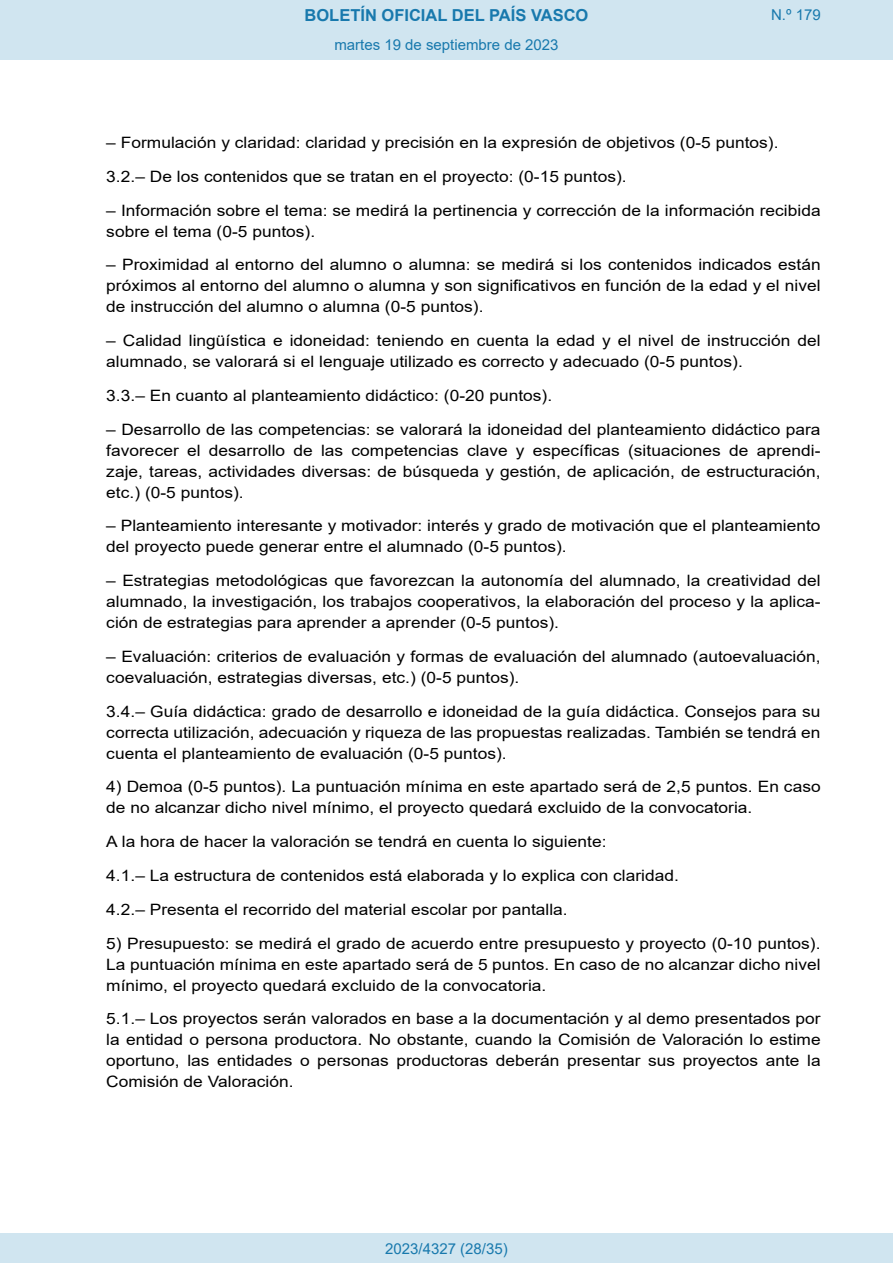
<style>
.page{position:relative;width:893px;height:1263px;background:#fff}
.page>*{position:absolute;margin:0;border:0;box-sizing:border-box;transform-origin:0 0}
.t1{font:700 16.5px "Arial";color:#1879ad}
.BOPVDetalle1{font:15.6px/21px "Arial";color:#000;text-align:justify;scale:1.11 1}
.Paginacion_Centro{font:15px "Arial";color:#1879ad}
</style>
<div class="page">
<div style="left:0;top:0;width:893px;height:60px;background:#d0e5f0"></div>
<div style="left:0;top:1233px;width:893px;height:30px;background:#d0e5f0"></div>
<p class="t1" style="left:305px;top:3px;width:285px">BOLETÍN OFICIAL DEL PAÍS VASCO</p>
<p class="Paginacion_Centro" style="left:334px;top:35px;width:226px">martes 19 de septiembre de 2023</p>
<p class="Paginacion_Centro" style="left:771px;top:5px;width:51px">N.º 179</p>
<p class="BOPVDetalle1" style="left:106px;top:132px;width:607px">– Formulación y claridad: claridad y precisión en la expresión de objetivos (0-5 puntos).</p>
<p class="BOPVDetalle1" style="left:106px;top:166px;width:470px">3.2.– De los contenidos que se tratan en el proyecto: (0-15 puntos).</p>
<p class="BOPVDetalle1" style="left:106px;top:200px;width:645px">– Información sobre el tema: se medirá la pertinencia y corrección de la información recibida sobre el tema (0-5 puntos).</p>
<p class="BOPVDetalle1" style="left:106px;top:254px;width:645px">– Proximidad al entorno del alumno o alumna: se medirá si los contenidos indicados están próximos al entorno del alumno o alumna y son significativos en función de la edad y el nivel de instrucción del alumno o alumna (0-5 puntos).</p>
<p class="BOPVDetalle1" style="left:106px;top:330px;width:645px">– Calidad lingüística e idoneidad: teniendo en cuenta la edad y el nivel de instrucción del alumnado, se valorará si el lenguaje utilizado es correcto y adecuado (0-5 puntos).</p>
<p class="BOPVDetalle1" style="left:106px;top:385px;width:403px">3.3.– En cuanto al planteamiento didáctico: (0-20 puntos).</p>
<p class="BOPVDetalle1" style="left:106px;top:419px;width:645px">– Desarrollo de las competencias: se valorará la idoneidad del planteamiento didáctico para favorecer el desarrollo de las competencias clave y específicas (situaciones de aprendi&shy;zaje, tareas, actividades diversas: de búsqueda y gestión, de aplicación, de estructuración, etc.) (0-5 puntos).</p>
<p class="BOPVDetalle1" style="left:106px;top:515px;width:645px">– Planteamiento interesante y motivador: interés y grado de motivación que el planteamiento del proyecto puede generar entre el alumnado (0-5 puntos).</p>
<p class="BOPVDetalle1" style="left:106px;top:570px;width:645px">– Estrategias metodológicas que favorezcan la autonomía del alumnado, la creatividad del alumnado, la investigación, los trabajos cooperativos, la elaboración del proceso y la aplica&shy;ción de estrategias para aprender a aprender (0-5 puntos).</p>
<p class="BOPVDetalle1" style="left:106px;top:646px;width:645px">– Evaluación: criterios de evaluación y formas de evaluación del alumnado (autoevaluación, coevaluación, estrategias diversas, etc.) (0-5 puntos).</p>
<p class="BOPVDetalle1" style="left:106px;top:701px;width:645px">3.4.– Guía didáctica: grado de desarrollo e idoneidad de la guía didáctica. Consejos para su correcta utilización, adecuación y riqueza de las propuestas realizadas. También se tendrá en cuenta el planteamiento de evaluación (0-5 puntos).</p>
<p class="BOPVDetalle1" style="left:106px;top:776px;width:645px">4) Demoa (0-5 puntos). La puntuación mínima en este apartado será de 2,5 puntos. En caso de no alcanzar dicho nivel mínimo, el proyecto quedará excluido de la convocatoria.</p>
<p class="BOPVDetalle1" style="left:106px;top:831px;width:452px">A la hora de hacer la valoración se tendrá en cuenta lo siguiente:</p>
<p class="BOPVDetalle1" style="left:106px;top:865px;width:517px">4.1.– La estructura de contenidos está elaborada y lo explica con claridad.</p>
<p class="BOPVDetalle1" style="left:106px;top:899px;width:417px">4.2.– Presenta el recorrido del material escolar por pantalla.</p>
<p class="BOPVDetalle1" style="left:106px;top:932px;width:645px">5) Presupuesto: se medirá el grado de acuerdo entre presupuesto y proyecto (0-10 puntos).<br>La puntuación mínima en este apartado será de 5 puntos. En caso de no alcanzar dicho nivel mínimo, el proyecto quedará excluido de la convocatoria.</p>
<p class="BOPVDetalle1" style="left:106px;top:1008px;width:645px">5.1.– Los proyectos serán valorados en base a la documentación y al demo presentados por la entidad o persona productora. No obstante, cuando la Comisión de Valoración lo estime oportuno, las entidades o personas productoras deberán presentar sus proyectos ante la Comisión de Valoración.</p>
<p class="Paginacion_Centro" style="left:385px;top:1238px;width:124px">2023/4327 (28/35)</p>
</div>
